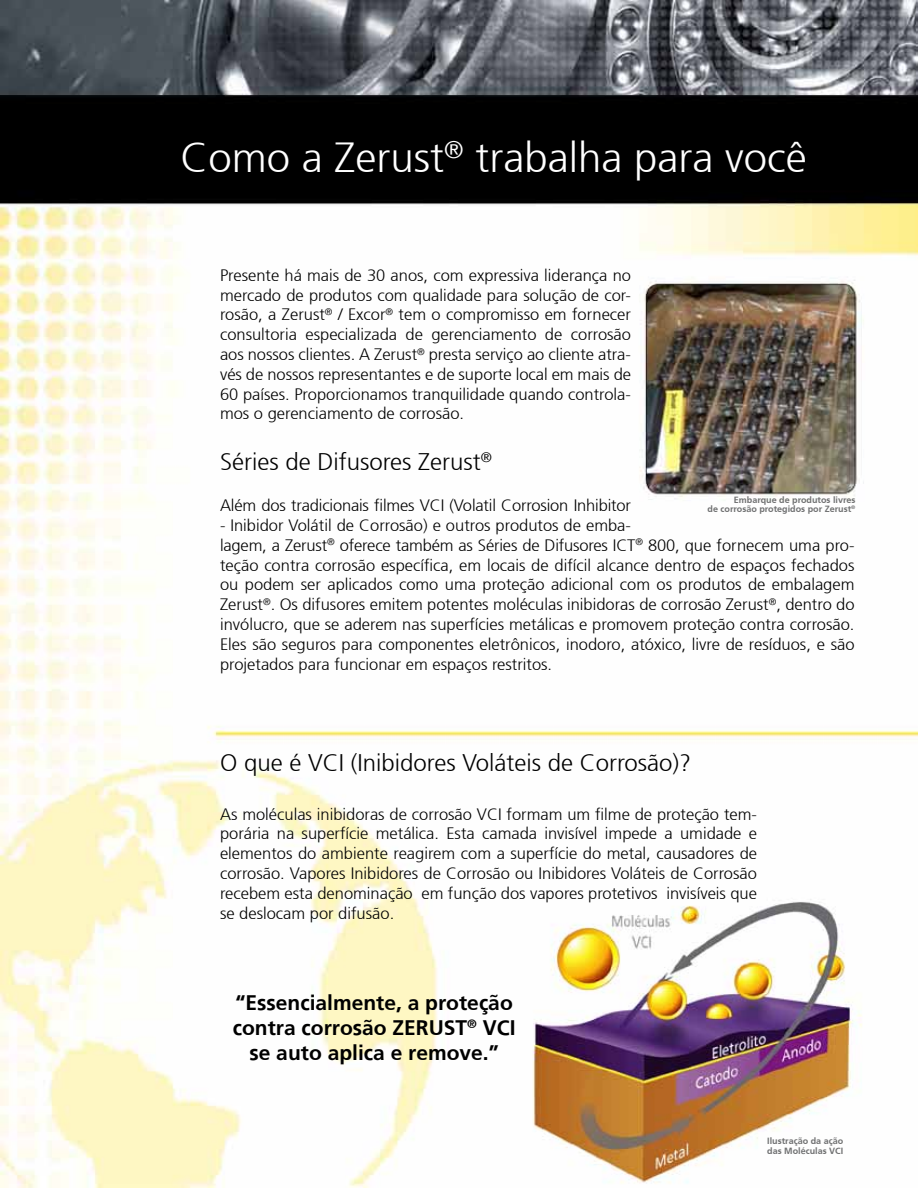
<style>
.page{position:relative;width:918px;height:1188px;background:#fff}
.page>*{position:absolute;margin:0;border:0;box-sizing:border-box;transform-origin:0 0}
.t1{font:300 42px "Frutiger 45";color:#fff}
.t2{font:300 24px "Frutiger 45";color:#000}
.t3{font:700 21px/25.2px "Frutiger";color:#000;text-align:center}
.t4{font:300 16.5px/19.8px "Frutiger 45";color:#000;text-align:justify}
.t5{font:700 9px/9.8px "Frutiger 65";color:#707172}
</style>
<div class="page">
<img style="left:0;top:0;width:918px;height:1188px">
<img style="left:516px;top:890px;width:347px;height:298px">
<h1 class="t1" style="left:180px;top:133px;width:628px">Como a Zerust<sup>®</sup> trabalha para você</h1>
<p class="t4" style="left:220px;top:265px;width:413px">Presente há mais de 30 anos, com expressiva liderança no mercado de produtos com qualidade para solução de cor&shy;rosão, a Zerust<sup>®</sup> / Excor<sup>®</sup> tem o compromisso em fornecer consultoria especializada de gerenciamento de corrosão aos nossos clientes. A Zerust<sup>®</sup> presta serviço ao cliente atra&shy;vés de nossos representantes e de suporte local em mais de 60 países. Proporcionamos tranquilidade quando controla&shy;mos o gerenciamento de corrosão.</p>
<h2 class="t2" style="left:220px;top:447px;width:274px">Séries de Difusores Zerust<sup>®</sup></h2>
<p class="t4" style="left:220px;top:496px;width:412px">Além dos tradicionais filmes VCI (Volatil Corrosion Inhibitor</p>
<p class="t4" style="left:220px;top:515px;width:636px;text-align:left">- Inibidor Volátil de Corrosão) e outros produtos de emba-<br>lagem, a Zerust<sup>®</sup> oferece também as Séries de Difusores ICT<sup>®</sup> 800, que fornecem uma pro&shy;teção contra corrosão específica, em locais de difícil alcance dentro de espaços fechados ou podem ser aplicados como uma proteção adicional com os produtos de embalagem Zerust<sup>®</sup>. Os difusores emitem potentes moléculas inibidoras de corrosão Zerust<sup>®</sup>, dentro do invólucro, que se aderem nas superfícies metálicas e promovem proteção contra corrosão.<br>Eles são seguros para componentes eletrônicos, inodoro, atóxico, livre de resíduos, e são projetados para funcionar em espaços restritos.</p>
<p class="t5" style="left:708px;top:495px;width:149px;text-align:right">Embarque de produtos livres<br>de corrosão protegidos por Zerust<sup>®</sup></p>
<h2 class="t2" style="left:220px;top:749px;width:473px">O que é VCI (Inibidores Voláteis de Corrosão)?</h2>
<p class="t4" style="left:220px;top:804px;width:539px">As moléculas inibidoras de corrosão VCI formam um filme de proteção tem&shy;porária na superfície metálica. Esta camada invisível impede a umidade e elementos do ambiente reagirem com a superfície do metal, causadores de corrosão. Vapores Inibidores de Corrosão ou Inibidores Voláteis de Corrosão recebem esta denominação em função dos vapores protetivos invisíveis que se deslocam por difusão.</p>
<p class="t3" style="left:233px;top:990px;width:284px">“Essencialmente, a proteção contra corrosão ZERUST<sup>®</sup> VCI se auto aplica e remove.”</p>
<p class="t5" style="left:767px;top:1136px;width:78px">Ilustração da ação das Moléculas VCI</p>
</div>
